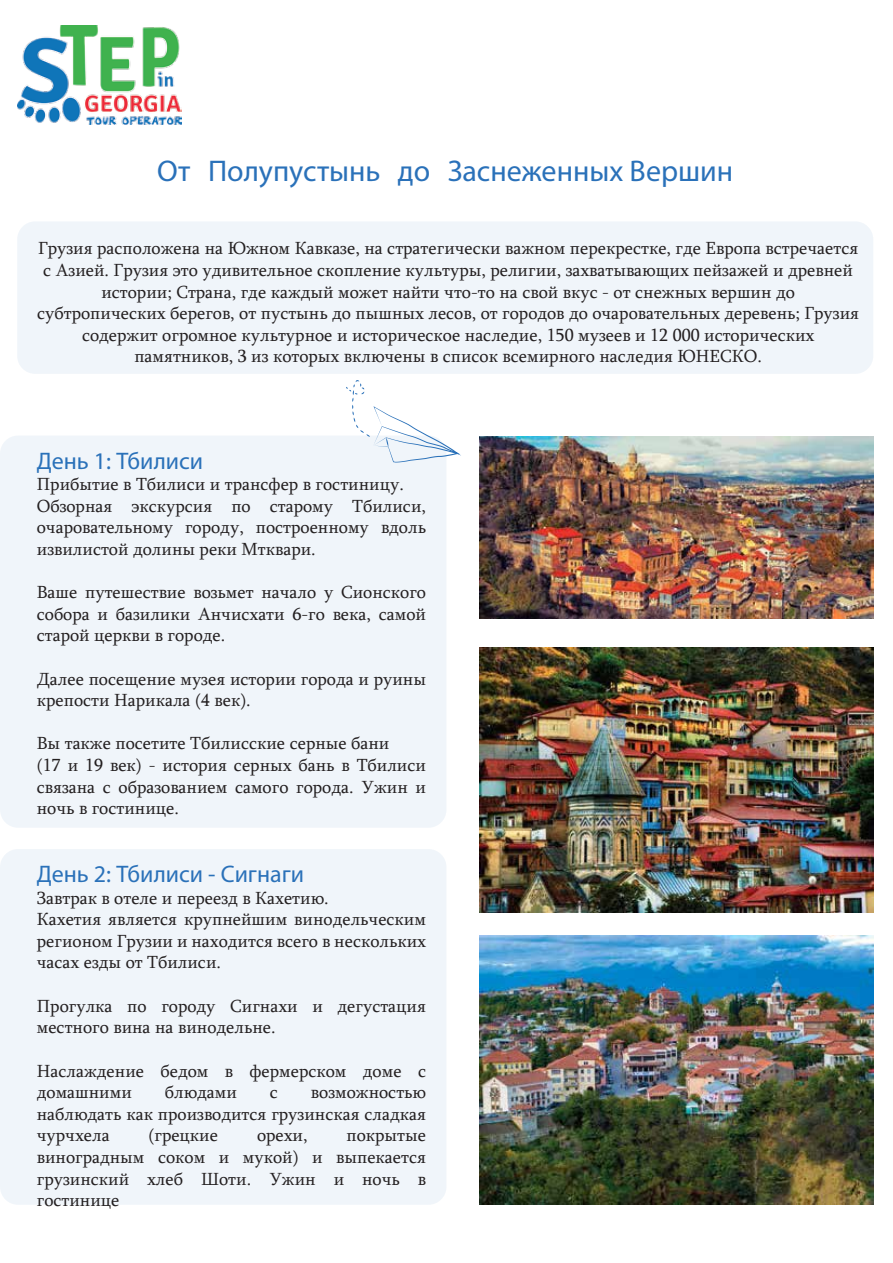
<style>
.page{position:relative;width:893px;height:1263px;background:#fff}
.page>*{position:absolute;margin:0;border:0;box-sizing:border-box;transform-origin:0 0}
.t1{font:30px "Myriad Pro";color:#2a71b9}
.t2{font:24px "Myriad Pro";color:#2a71b9}
.t3{font:18px/21.6px "Sylfaen";color:#231f20}
</style>
<div class="page">
<div style="left:0;top:435px;width:446px;height:393px;background:#f0f5fa;border-radius:18px"></div>
<div style="left:17px;top:221px;width:856px;height:153px;background:#f0f5fa;border-radius:18px"></div>
<img style="left:17px;top:25px;width:165px;height:99px">
<img style="left:479px;top:437px;width:394px;height:182px">
<img style="left:479px;top:935px;width:394px;height:270px">
<img style="left:479px;top:647px;width:394px;height:266px">
<div style="left:0;top:849px;width:446px;height:356px;background:#f0f5fa;border-radius:18px"></div>
<svg style="left:346px;top:380px;width:115px;height:82px"></svg>
<h1 class="t1" style="left:157px;top:153px;width:577px">От Полупустынь до Заснеженных Вершин</h1>
<p class="t3" style="left:37px;top:237px;width:823px;text-align:center">Грузия расположена на Южном Кавказе, на стратегически важном перекрестке, где Европа встречается с Азией. Грузия это удивительное скопление культуры, религии, захватывающих пейзажей и древней истории; Страна, где каждый может найти что-то на свой вкус - от снежных вершин до субтропических берегов, от пустынь до пышных лесов, от городов до очаровательных деревень; Грузия содержит огромное культурное и историческое наследие, 150 музеев и 12 000 исторических памятников, 3 из которых включены в список всемирного наследия ЮНЕСКО.</p>
<h2 class="t2" style="left:37px;top:446px;width:168px">День 1: Тбилиси</h2>
<p class="t3" style="left:37px;top:473px;width:391px">Прибытие в Тбилиси и трансфер в гостиницу.<br>Обзорная экскурсия по старому Тбилиси, очаровательному городу, построенному вдоль извилистой долины реки Мтквари.</p>
<p class="t3" style="left:37px;top:581px;width:391px;text-align:justify">Ваше путешествие возьмет начало у Сионского собора и базилики Анчисхати 6-го века, самой старой церкви в городе.</p>
<p class="t3" style="left:37px;top:667px;width:391px">Далее посещение музея истории города и руины крепости Нарикала (4 век).</p>
<p class="t3" style="left:37px;top:732px;width:391px">Вы также посетите Тбилисские серные бани<br>(17 и 19 век) - история серных бань в Тбилиси связана с образованием самого города. Ужин и ночь в гостинице.</p>
<h2 class="t2" style="left:37px;top:859px;width:269px">День 2: Тбилиси - Сигнаги</h2>
<p class="t3" style="left:37px;top:886px;width:391px">Завтрак в отеле и переезд в Кахетию.<br>Кахетия является крупнейшим винодельческим регионом Грузии и находится всего в нескольких часах езды от Тбилиси.</p>
<p class="t3" style="left:37px;top:994px;width:391px">Прогулка по городу Сигнахи и дегустация местного вина на винодельне.</p>
<p class="t3" style="left:37px;top:1059px;width:391px">Наслаждение бедом в фермерском доме с домашними</p>
<p class="t3" style="left:165px;top:1081px;width:74px">блюдами</p>
<p class="t3" style="left:270px;top:1081px;width:10px">с</p>
<p class="t3" style="left:37px;top:1081px;width:391px;text-align:justify;text-indent:274px">возможностью наблюдать как производится грузинская сладкая чурчхела</p>
<p class="t3" style="left:149px;top:1124px;width:71px">(грецкие</p>
<p class="t3" style="left:257px;top:1124px;width:52px">орехи,</p>
<p class="t3" style="left:37px;top:1124px;width:391px;text-align:justify;text-indent:310px">покрытые виноградным соком и мукой) и выпекается грузинский хлеб Шоти. Ужин и ночь в гостинице</p>
</div>
